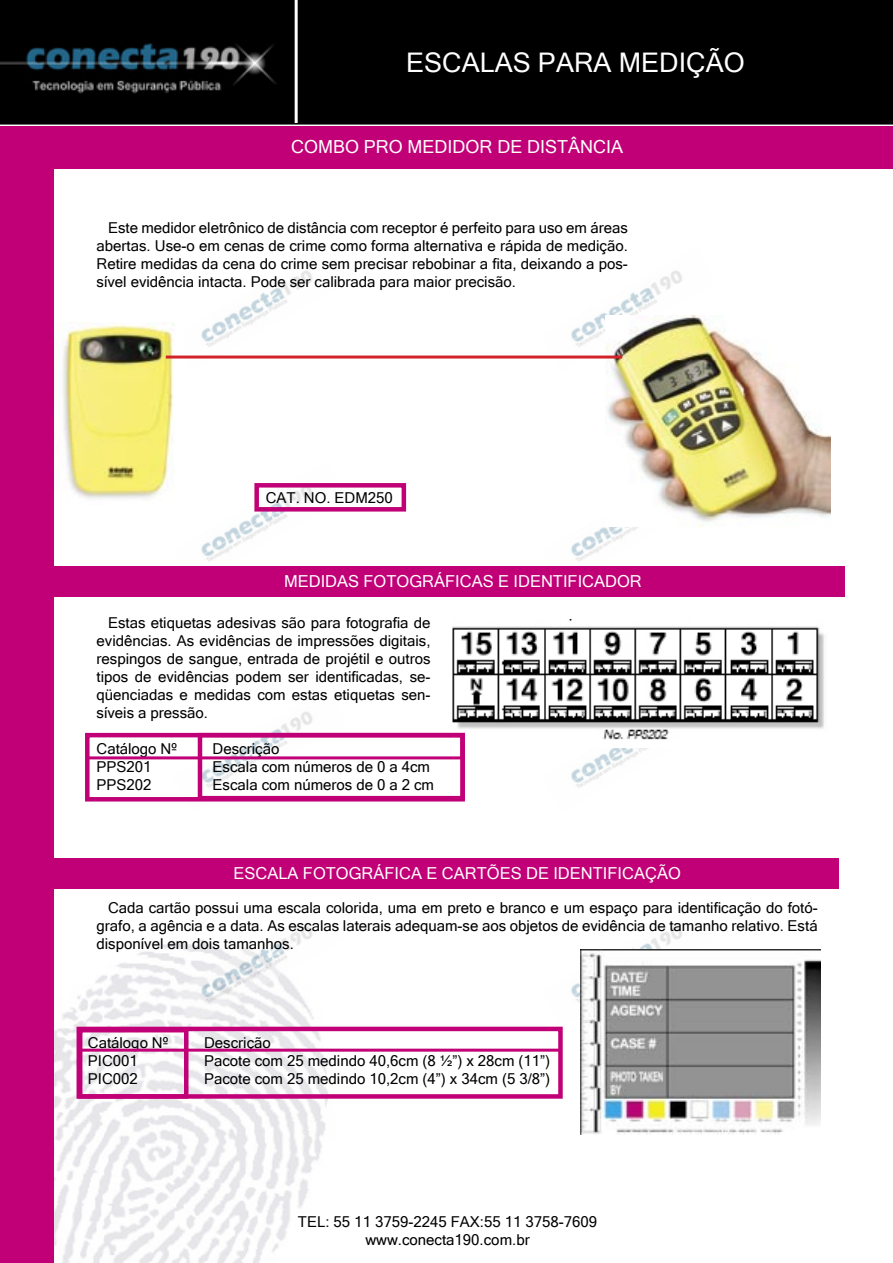
<style>
.page{position:relative;width:893px;height:1263px;background:#fff}
.page>*{position:absolute;margin:0;border:0;box-sizing:border-box;transform-origin:0 0}
.t1{font:27px "Microsoft Sans Serif";color:#fff}
.t2{font:18px "Microsoft Sans Serif";color:#fff}
.t3{font:16.5px "Microsoft Sans Serif";color:#fff}
.t4{font:15px/18px "Microsoft Sans Serif";color:#000}
</style>
<div class="page">
<img style="left:0;top:0;width:893px;height:1263px">
<img style="left:172px;top:688px;width:174px;height:124px">
<img style="left:542px;top:747px;width:174px;height:65px">
<img style="left:172px;top:903px;width:174px;height:123px">
<img style="left:542px;top:903px;width:174px;height:123px">
<img style="left:172px;top:247px;width:174px;height:124px">
<img style="left:542px;top:247px;width:174px;height:124px">
<img style="left:172px;top:462px;width:174px;height:104px">
<img style="left:542px;top:462px;width:174px;height:104px">
<hr style="left:295px;top:0;width:3px;height:123px;background:#fff">
<div style="left:0;top:126px;width:893px;height:42px;background:#c10077"></div>
<div style="left:0;top:168px;width:54px;height:1095px;background:#c10077"></div>
<div style="left:54px;top:566px;width:791px;height:30px;background:#c10077"></div>
<img style="left:440px;top:620px;width:399px;height:127px">
<div style="left:85px;top:733px;width:380px;height:68px;border:4px solid #c10077"></div>
<div style="left:198px;top:733px;width:267px;height:67px;border:4px solid #c10077"></div>
<div style="left:86px;top:734px;width:377px;height:25px;border:3px solid #c10077"></div>
<div style="left:48px;top:858px;width:791px;height:31px;background:#c10077"></div>
<div style="left:77px;top:1027px;width:486px;height:72px;border:4px solid #c10077"></div>
<div style="left:78px;top:1028px;width:111px;height:71px;border:4px solid #c10077"></div>
<div style="left:79px;top:1027px;width:483px;height:25px;border:3px solid #c10077"></div>
<img style="left:581px;top:950px;width:240px;height:184px">
<img style="left:605px;top:315px;width:225px;height:212px">
<img style="left:54px;top:323px;width:131px;height:183px">
<hr style="left:166px;top:356px;width:456px;height:2px;background:#d2232a">
<div style="left:254px;top:483px;width:152px;height:29px;border:4px solid #c10077"></div>
<h1 class="t1" style="left:406px;top:47px;width:340px">ESCALAS PARA MEDIÇÃO</h1>
<p class="t2" style="left:291px;top:136px;width:334px">COMBO PRO MEDIDOR DE DISTÂNCIA</p>
<p class="t4" style="left:97px;top:219px;width:533px;text-align:justify;text-indent:11px">Este medidor eletrônico de distância com receptor é perfeito para uso em áreas abertas. Use-o em cenas de crime como forma alternativa e rápida de medição.<br>Retire medidas da cena do crime sem precisar rebobinar a fita, deixando a pos&shy;sível evidência intacta. Pode ser calibrada para maior precisão.</p>
<p class="t4" style="left:266px;top:489px;width:129px">CAT. NO. EDM250</p>
<p class="t3" style="left:284px;top:572px;width:359px">MEDIDAS FOTOGRÁFICAS E IDENTIFICADOR</p>
<p class="t4" style="left:97px;top:614px;width:335px;text-align:justify;text-indent:11px">Estas etiquetas adesivas são para fotografia de evidências. As evidências de impressões digitais, respingos de sangue, entrada de projétil e outros tipos de evidências podem ser identificadas, se&shy;qüenciadas e medidas com estas etiquetas sen&shy;síveis a pressão.</p>
<p class="t4" style="left:97px;top:739px;width:82px">Catálogo Nº<br>PPS201<br>PPS202</p>
<p class="t4" style="left:213px;top:739px;width:223px">Descrição<br>Escala com números de 0 a 4cm<br>Escala com números de 0 a 2 cm</p>
<p class="t3" style="left:233px;top:864px;width:449px">ESCALA FOTOGRÁFICA E CARTÕES DE IDENTIFICAÇÃO</p>
<p class="t4" style="left:97px;top:898px;width:723px;text-align:justify;text-indent:11px">Cada cartão possui uma escala colorida, uma em preto e branco e um espaço para identificação do fotó&shy;grafo, a agência e a data. As escalas laterais adequam-se aos objetos de evidência de tamanho relativo. Está disponível em dois tamanhos.</p>
<p class="t4" style="left:88px;top:1033px;width:82px">Catálogo Nº<br>PIC001<br>PIC002</p>
<p class="t4" style="left:204px;top:1033px;width:348px">Descrição<br>Pacote com 25 medindo 40,6cm (8 ½”) x 28cm (11”)<br>Pacote com 25 medindo 10,2cm (4”) x 34cm (5 3/8”)</p>
<p class="t4" style="left:298px;top:1213px;width:301px;text-align:center">TEL: 55 11 3759-2245 FAX:55 11 3758-7609 www.conecta190.com.br</p>
</div>
